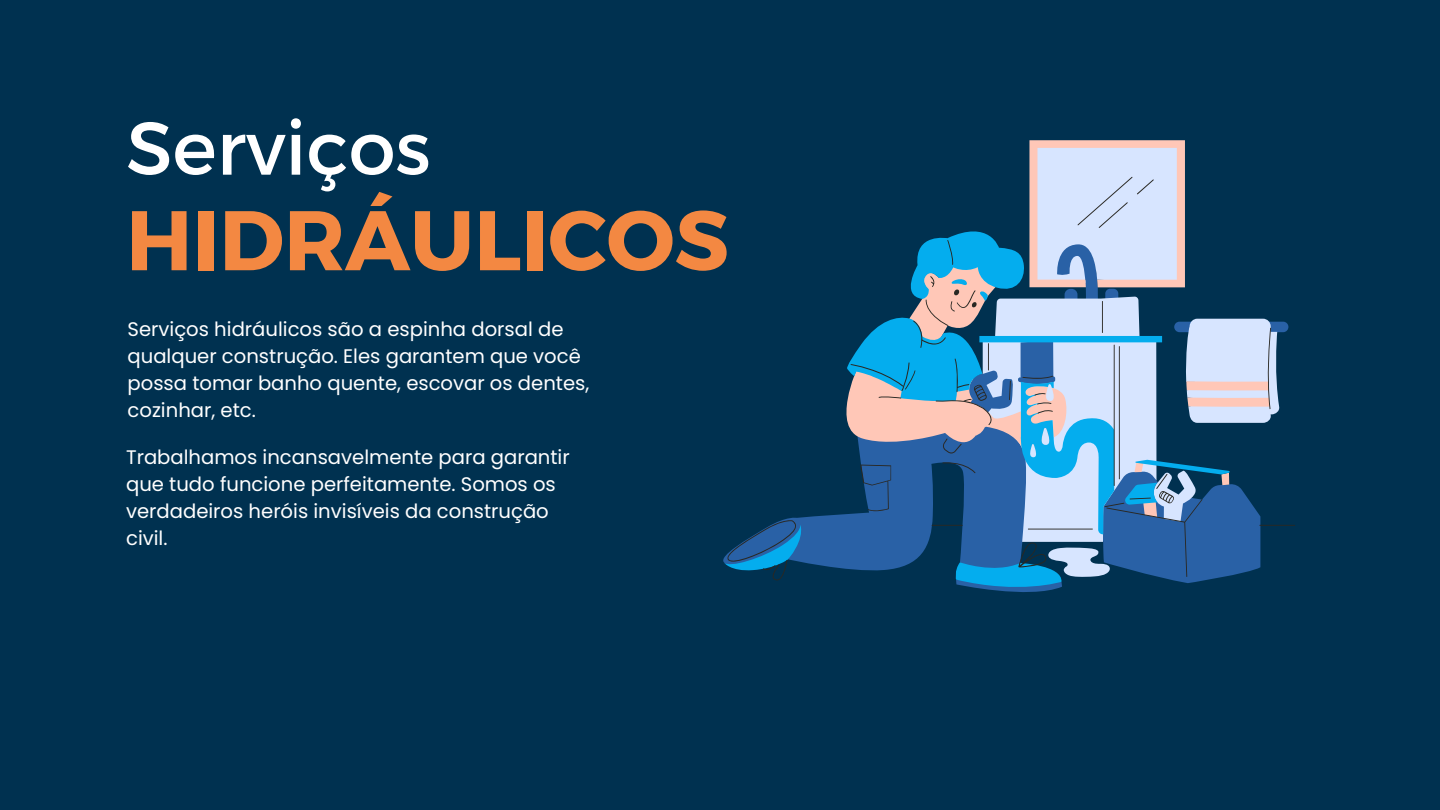
<style>
.page{position:relative;width:1440px;height:810px;background:#003150}
.page>*{position:absolute;margin:0;border:0;box-sizing:border-box;transform-origin:0 0}
.t1{font:700 84.4px "Montserrat";color:#f38842}
.t2{font:74.8px "Montserrat";color:#fff}
.t3{font:19.6px/27px "Poppins";color:#fff}
</style>
<div class="page">
<svg style="left:1029px;top:140px;width:156px;height:37px;background:#e0dae8"></svg>
<svg style="left:724px;top:554px;width:481px;height:38px"></svg>
<svg style="left:727px;top:177px;width:568px;height:403px"></svg>
<h2 class="t2" style="left:126px;top:99px;width:306px">Serviços</h2>
<p class="t1" style="left:126px;top:185px;width:604px">HIDRÁULICOS</p>
<h1 class="t3" style="left:128px;top:315px;width:463px">Serviços hidráulicos são a espinha dorsal de qualquer construção. Eles garantem que você possa tomar banho quente, escovar os dentes, cozinhar, etc.</h1>
<p class="t3" style="left:126px;top:444px;width:445px">Trabalhamos incansavelmente para garantir que tudo funcione perfeitamente. Somos os verdadeiros heróis invisíveis da construção civil.</p>
</div>
